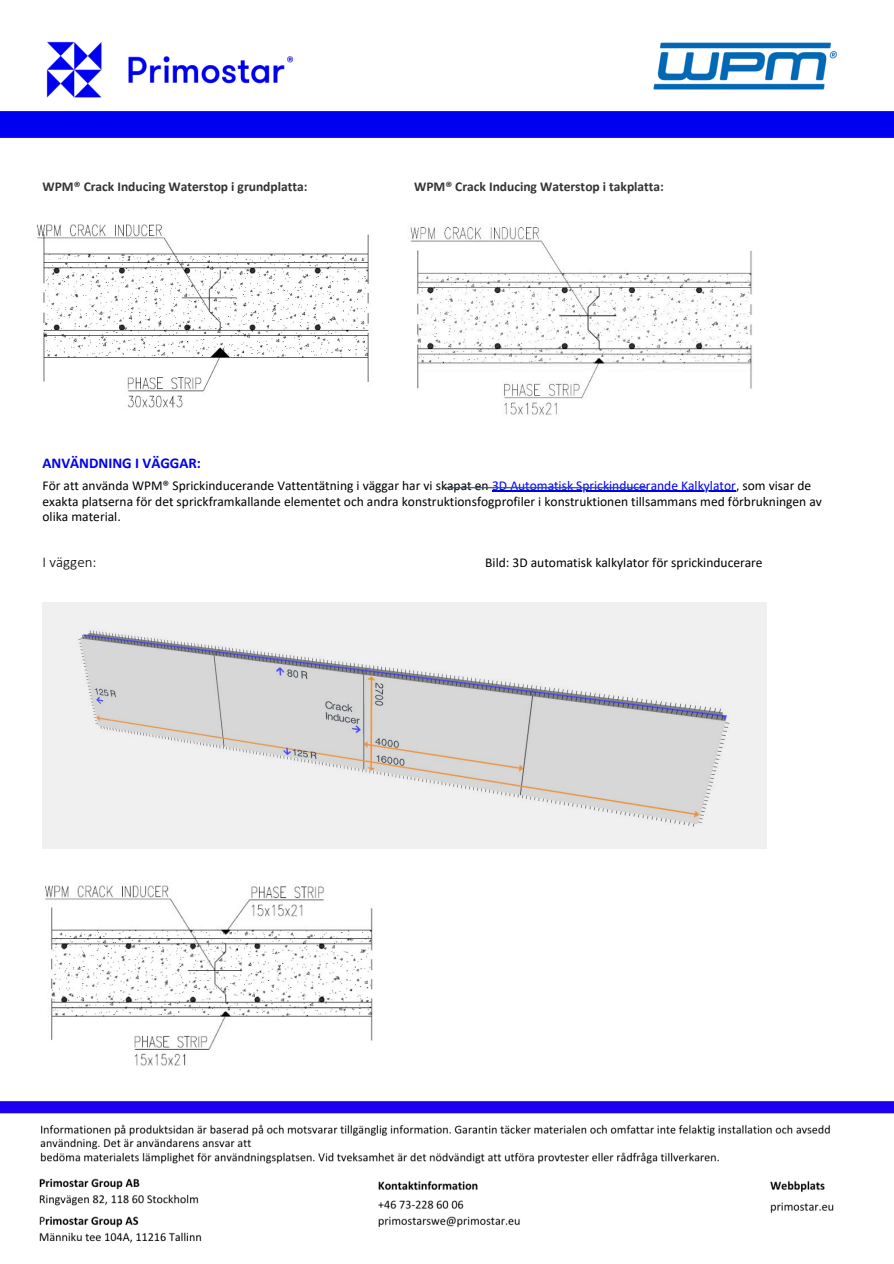
<style>
.page{position:relative;width:894px;height:1264px;background:#fff}
.page>*{position:absolute;margin:0;border:0;box-sizing:border-box;transform-origin:0 0}
.t1{font:700 15px "Calibri";color:#0000f0}
.t2{font:300 15px "Calibri";color:#000}
.t3{font:13.5px/15.8px "Calibri";color:#000}
.t4{font:700 13.5px "Calibri";color:#333}
.s1{color:#0000f0}
</style>
<div class="page">
<img style="left:0;top:111px;width:893px;height:27px">
<img style="left:653px;top:42px;width:183px;height:48px">
<img style="left:46px;top:41px;width:247px;height:57px">
<img style="left:410px;top:227px;width:342px;height:188px">
<img style="left:37px;top:224px;width:332px;height:184px">
<img style="left:42px;top:602px;width:724px;height:246px">
<img style="left:44px;top:885px;width:329px;height:181px">
<img style="left:0;top:1101px;width:893px;height:142px">
<hr style="left:492px;top:491px;width:244px;height:1px;background:#0000f0">
<img style="left:443px;top:487px;width:205px;height:1px">
<p class="t4" style="left:42px;top:181px;width:266px">WPM® Crack Inducing Waterstop i grundplatta:</p>
<p class="t4" style="left:414px;top:181px;width:251px">WPM® Crack Inducing Waterstop i takplatta:</p>
<p class="t1" style="left:42px;top:456px;width:160px">ANVÄNDNING I VÄGGAR:</p>
<p class="t3" style="left:42px;top:478px;width:780px">För att använda WPM® Sprickinducerande Vattentätning i väggar har vi skapat en <span class="s1">3D Automatisk Sprickinducerande Kalkylator</span>, som visar de exakta platserna för det sprickframkallande elementet och andra konstruktionsfogprofiler i konstruktionen tillsammans med förbrukningen av olika material.</p>
<p class="t2" style="left:42px;top:556px;width:55px">I väggen:</p>
<p class="t3" style="left:485px;top:556px;width:279px">Bild: 3D automatisk kalkylator för sprickinducerare</p>
</div>
